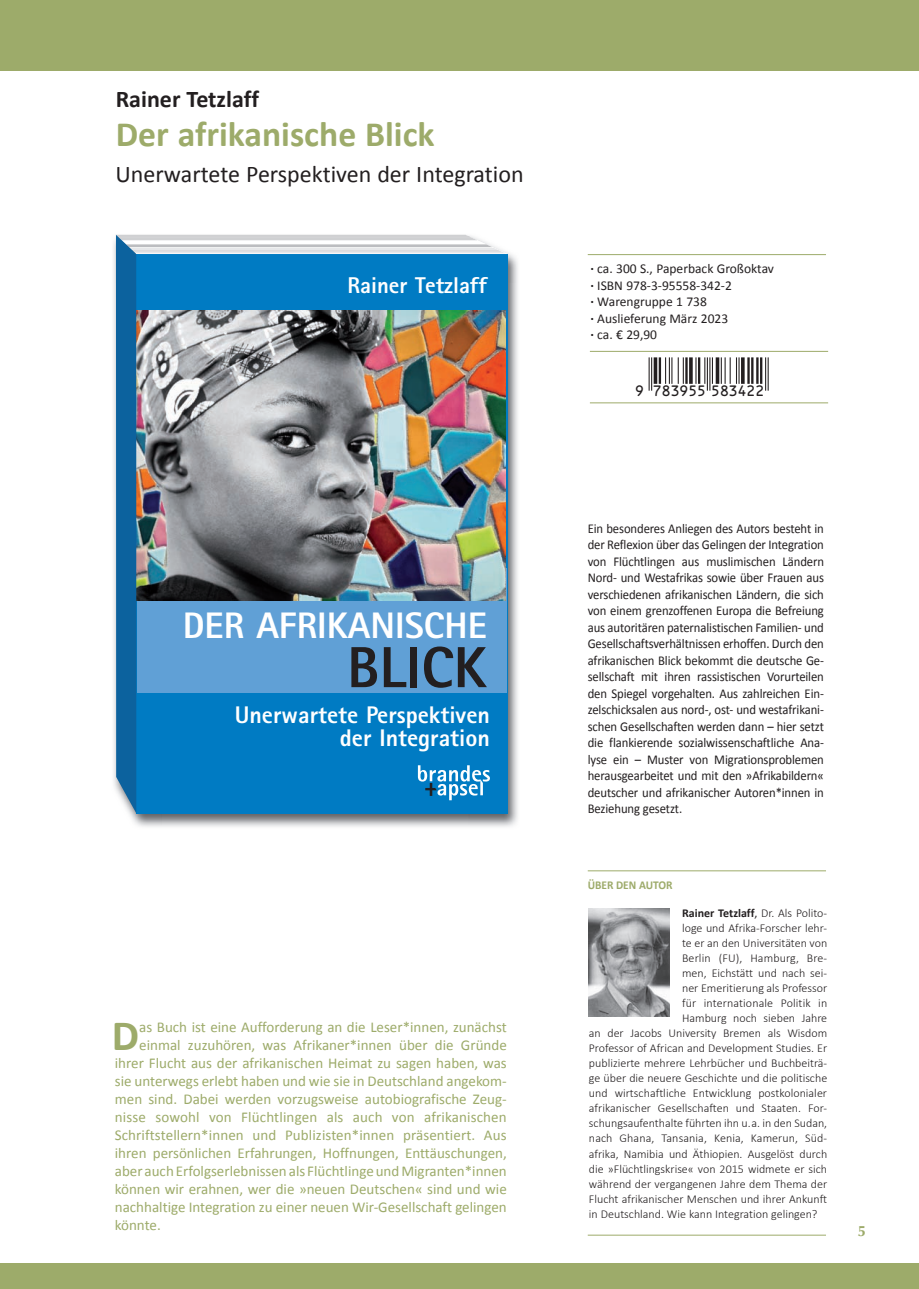
<style>
.page{position:relative;width:919px;height:1289px;background:#fff}
.page>*{position:absolute;margin:0;border:0;box-sizing:border-box;transform-origin:0 0}
.t1{font:800 57.9px "Rotis Sans Serif";color:#231f20}
.t2{font:700 43.35px "Calibri";color:#9dab6a}
.t3{font:800 36.9px "Rotis Sans Serif";color:#fff}
.t4{font:700 35.7px "Calibri";color:#9dab6a}
.t5{font:800 24px/22.6px "Rotis Sans Serif";color:#fff;text-align:right}
.t6{font:24px "Calibri";color:#231f20}
.t7{font:700 24px "Calibri";color:#231f20}
.t8{font:800 22.8px "Rotis Sans Serif";color:#fff}
.t9{font:15px "Calibri";color:#9dab6a}
.t10{font:700 15px "CG Omega";color:#9dab6a}
.t11{font:13.95px "OCRB";letter-spacing:-.085em;color:#231f20}
.t12{font:13.5px/16.5px "Calibri";color:#231f20;text-align:justify;scale:.94 1}
.t13{font:13.5px/16.5px "Calibri";color:#231f20}
.t14{font:300 12px "Calibri";color:#231f20}
.t15{font:700 12px "Calibri";color:#231f20}
.t16{font:700 12px "Calibri";letter-spacing:-.005em;color:#9dab6a;scale:.95 1}
.s1{font-weight:700}
.s2{font-weight:400}
.s3{font-weight:300}
</style>
<div class="page">
<div style="left:0;top:0;width:918px;height:70px;background:#9dab6a"></div>
<div style="left:0;top:1263px;width:918px;height:25px;background:#9dab6a"></div>
<img style="left:113px;top:234px;width:405px;height:49px">
<img style="left:113px;top:283px;width:49px;height:544px">
<img style="left:469px;top:283px;width:49px;height:544px">
<img style="left:116px;top:235px;width:396px;height:588px">
<hr style="left:587px;top:254px;width:239px;height:1px;background:#9dab6a">
<hr style="left:590px;top:402px;width:238px;height:1px;background:#9dab6a">
<hr style="left:590px;top:351px;width:238px;height:1px;background:#9dab6a">
<hr style="left:587px;top:870px;width:239px;height:1px;background:#9dab6a">
<hr style="left:587px;top:1234px;width:239px;height:1px;background:#9dab6a">
<hr style="left:767px;top:357px;width:1px;height:33px;background:#231f20">
<hr style="left:765px;top:357px;width:1px;height:33px;background:#231f20">
<hr style="left:760px;top:357px;width:2px;height:27px;background:#231f20">
<hr style="left:756px;top:357px;width:2px;height:27px;background:#231f20">
<hr style="left:751px;top:357px;width:2px;height:27px;background:#231f20">
<hr style="left:747px;top:357px;width:2px;height:27px;background:#231f20">
<hr style="left:741px;top:357px;width:3px;height:27px;background:#231f20">
<svg style="left:736px;top:357px;width:3px;height:27px"></svg>
<svg style="left:720px;top:357px;width:10px;height:27px"></svg>
<svg style="left:715px;top:357px;width:4px;height:27px"></svg>
<hr style="left:711px;top:357px;width:2px;height:27px;background:#231f20">
<hr style="left:709px;top:357px;width:1px;height:33px;background:#231f20">
<hr style="left:706px;top:357px;width:1px;height:33px;background:#231f20">
<svg style="left:704px;top:357px;width:1px;height:27px"></svg>
<hr style="left:698px;top:357px;width:2px;height:27px;background:#231f20">
<svg style="left:695px;top:357px;width:1px;height:27px"></svg>
<hr style="left:689px;top:357px;width:3px;height:27px;background:#231f20">
<hr style="left:685px;top:357px;width:2px;height:27px;background:#231f20">
<svg style="left:665px;top:357px;width:18px;height:27px"></svg>
<hr style="left:658px;top:357px;width:3px;height:27px;background:#231f20">
<svg style="left:653px;top:357px;width:4px;height:27px"></svg>
<hr style="left:651px;top:357px;width:1px;height:33px;background:#231f20">
<hr style="left:648px;top:357px;width:1px;height:33px;background:#231f20">
<img style="left:589px;top:908px;width:80px;height:108px">
<h3 class="t7" style="left:116px;top:84px;width:145px">Rainer Tetzlaff</h3>
<h3 class="t4" style="left:116px;top:112px;width:320px">Der afrikanische Blick</h3>
<h3 class="t6" style="left:115px;top:159px;width:409px">Unerwartete Perspektiven der Integration</h3>
<h3 class="t8" style="left:347px;top:271px;width:141px">Rainer Tetzlaff</h3>
<h3 class="t3" style="left:183px;top:601px;width:306px">DER AFRIKANISCHE</h3>
<h1 class="t1" style="left:347px;top:630px;width:141px">BLICK</h1>
<h3 class="t5" style="left:235px;top:703px;width:257px">Unerwartete Perspektiven der Integration</h3>
<p class="t9" style="left:139px;top:1017px;width:369px">as Buch ist eine Aufforderung an die Leser*innen, zunächst</p>
<p class="t9" style="left:139px;top:1035px;width:369px">einmal zuzuhören, was Afrikaner*innen über die Gründe</p>
<p class="t9" style="left:115px;top:1053px;width:393px">ihrer Flucht aus der afrikanischen Heimat zu sagen haben, was</p>
<p class="t9" style="left:115px;top:1071px;width:393px">sie unterwegs erlebt haben und wie sie in Deutschland angekom-</p>
<p class="t9" style="left:115px;top:1089px;width:393px">men sind. Dabei werden vorzugsweise autobiografische Zeug-</p>
<p class="t9" style="left:115px;top:1107px;width:393px">nisse sowohl von Flüchtlingen als auch von afrikanischen</p>
<p class="t9" style="left:115px;top:1125px;width:393px">Schriftstellern*innen und Publizisten*innen präsentiert. Aus</p>
<p class="t9" style="left:115px;top:1143px;width:393px">ihren persönlichen Erfahrungen, Hoffnungen, Enttäuschungen,</p>
<p class="t9" style="left:115px;top:1161px;width:393px">aber auch Erfolgserlebnissen als Flüchtlinge und Migranten*innen</p>
<p class="t9" style="left:115px;top:1179px;width:393px">können wir erahnen, wer die »neuen Deutschen« sind und wie</p>
<p class="t9" style="left:115px;top:1197px;width:393px">nachhaltige Integration zu einer neuen Wir-Gesellschaft gelingen</p>
<p class="t9" style="left:115px;top:1215px;width:47px">könnte.</p>
<h2 class="t2" style="left:112px;top:1008px;width:29px">D</h2>
<p class="t13" style="left:590px;top:260px;width:185px"><span class="s1">·</span> ca. 300 S., Paperback Großoktav <span class="s1">·</span> ISBN 978-3-95558-342-2<br><span class="s1">·</span> Warengruppe 1 738<br><span class="s1">·</span> Auslieferung März 2023<br><span class="s1">·</span> ca. € 29,90</p>
<p class="t11" style="left:634px;top:382px;width:132px">9 783955 583422</p>
<p class="t12" style="left:587px;top:519px;width:253px">Ein besonderes Anliegen des Autors besteht in der Reflexion über das Gelingen der Integration von Flüchtlingen aus muslimischen Ländern Nord- und Westafrikas sowie über Frauen aus verschiedenen afrikanischen Ländern, die sich von einem grenzoffenen Europa die Befreiung aus autoritären paternalistischen Familien- und Gesellschaftsverhältnissen erhoffen. Durch den afrikanischen Blick bekommt die deutsche Ge&shy;sellschaft mit ihren rassistischen Vorurteilen den Spiegel vorgehalten. Aus zahlreichen Ein&shy;zelschicksalen aus nord-, ost- und westafrikani&shy;schen Gesellschaften werden dann – hier setzt die flankierende sozialwissenschaftliche Ana&shy;lyse ein – Muster von Migrationsproblemen herausgearbeitet und mit den »Afrikabildern« deutscher und afrikanischer Autoren*innen in Beziehung gesetzt.</p>
<p class="t16" style="left:587px;top:877px;width:91px">ÜBER DEN AUTOR</p>
<p class="t15" style="left:682px;top:905px;width:147px">Rainer Tetzlaff<span class="s2">,</span> <span class="s3">Dr. Als Polito-</span></p>
<p class="t14" style="left:682px;top:920px;width:147px">loge und Afrika-Forscher lehr-</p>
<p class="t14" style="left:682px;top:935px;width:147px">te er an den Universitäten von</p>
<p class="t14" style="left:682px;top:950px;width:147px">Berlin (FU), Hamburg, Bre-</p>
<p class="t14" style="left:682px;top:965px;width:147px">men, Eichstätt und nach sei-</p>
<p class="t14" style="left:682px;top:980px;width:147px">ner Emeritierung als Professor</p>
<p class="t14" style="left:682px;top:995px;width:147px">für internationale Politik in</p>
<p class="t14" style="left:682px;top:1010px;width:147px">Hamburg noch sieben Jahre</p>
<p class="t14" style="left:589px;top:1025px;width:240px">an der Jacobs University Bremen als Wisdom</p>
<p class="t14" style="left:589px;top:1040px;width:240px">Professor of African and Development Studies. Er</p>
<p class="t14" style="left:589px;top:1055px;width:240px">publizierte mehrere Lehrbücher und Buchbeiträ-</p>
<p class="t14" style="left:589px;top:1070px;width:240px">ge über die neuere Geschichte und die politische</p>
<p class="t14" style="left:589px;top:1085px;width:239px">und wirtschaftliche Entwicklung postkolonialer</p>
<p class="t14" style="left:589px;top:1100px;width:240px">afrikanischer Gesellschaften und Staaten. For-</p>
<p class="t14" style="left:589px;top:1115px;width:240px">schungsaufenthalte führten ihn u. a. in den Sudan,</p>
<p class="t14" style="left:589px;top:1130px;width:240px">nach Ghana, Tansania, Kenia, Kamerun, Süd-</p>
<p class="t14" style="left:589px;top:1145px;width:240px">afrika, Namibia und Äthiopien. Ausgelöst durch</p>
<p class="t14" style="left:589px;top:1160px;width:240px">die »Flüchtlingskrise« von 2015 widmete er sich</p>
<p class="t14" style="left:589px;top:1175px;width:240px">während der vergangenen Jahre dem Thema der</p>
<p class="t14" style="left:589px;top:1190px;width:240px">Flucht afrikanischer Menschen und ihrer Ankunft</p>
<p class="t14" style="left:589px;top:1205px;width:230px">in Deutschland. Wie kann Integration gelingen?</p>
<p class="t10" style="left:857px;top:1221px;width:10px">5</p>
</div>
